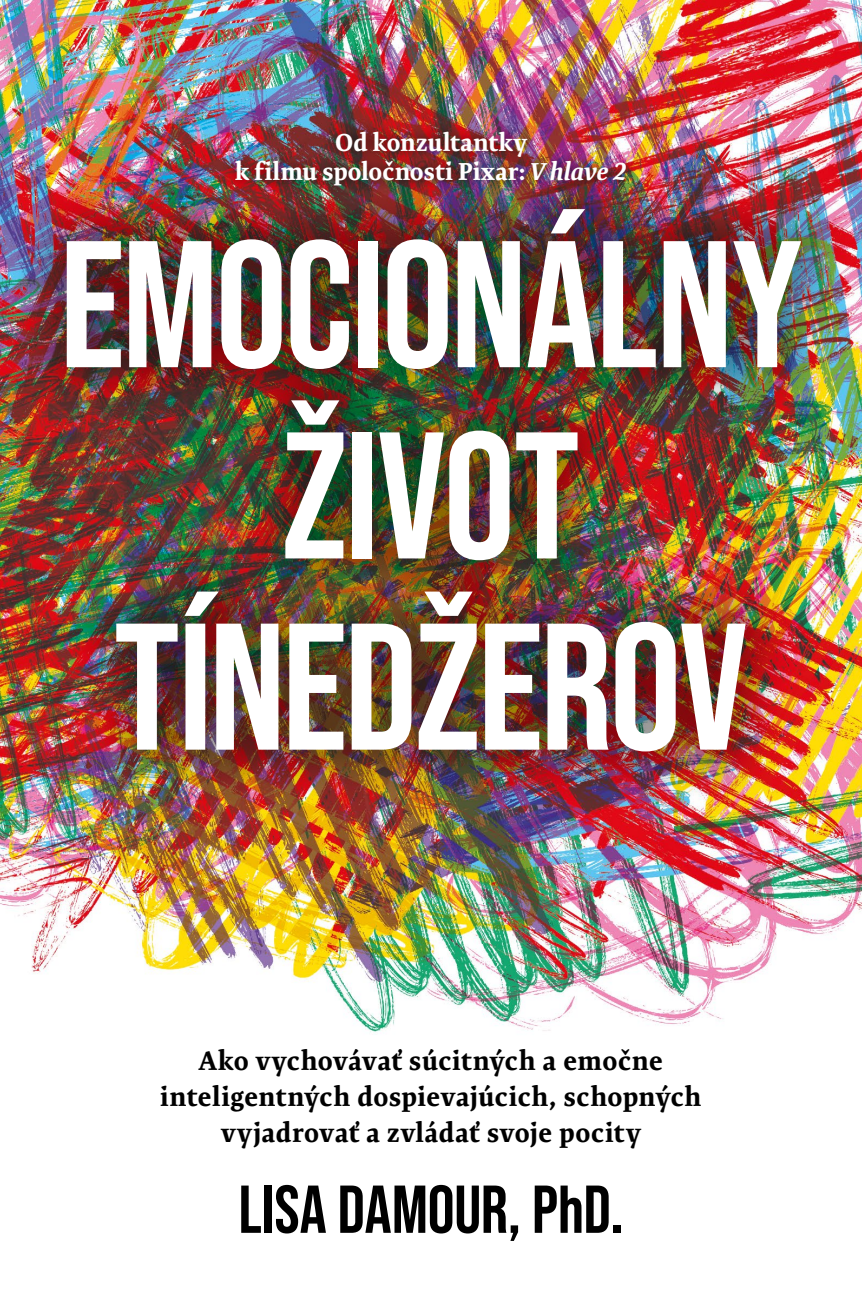
<style>
.page{position:relative;width:862px;height:1308px;background:#fff}
.page>*{position:absolute;margin:0;border:0;box-sizing:border-box;transform-origin:0 0}
.t1{font:700 180px/191.2px "Bebas Neue Pro";letter-spacing:-.015em;color:#fff;text-align:center}
.t2{font:700 67.5px "Bebas Neue Pro";letter-spacing:-.005em;color:#000}
.t3{font:700 27px/36px "Expo Serif Pro";letter-spacing:.025em;color:#000;text-align:center}
.t4{font:700 24.75px/29.7px "Expo Serif Pro";letter-spacing:.015em;color:#fff;text-align:center}
.s1{font-style:italic}
</style>
<div class="page">
<img style="left:0;top:0;width:861px;height:1035px">
<div style="left:11px;top:155px;width:842px;height:650px;background:#000;opacity:.4"></div>
<div style="left:223px;top:118px;width:415px;height:80px;background:#000;opacity:.75"></div>
<p class="t4" style="left:235px;top:127px;width:393px">Od konzultantky<br>k filmu spoločnosti Pixar: <span class="s1">V hlave 2</span></p>
<h1 class="t1" style="left:59px;top:207px;width:744px">EMOCIONÁLNY<br>ŽIVOT<br>TÍNEDŽEROV</h1>
<p class="t3" style="left:160px;top:1042px;width:542px">Ako vychovávať súcitných a emočne inteligentných dospievajúcich, schopných vyjadrovať a zvládať svoje pocity</p>
<h2 class="t2" style="left:238px;top:1170px;width:386px">LISA DAMOUR, PhD.</h2>
</div>
